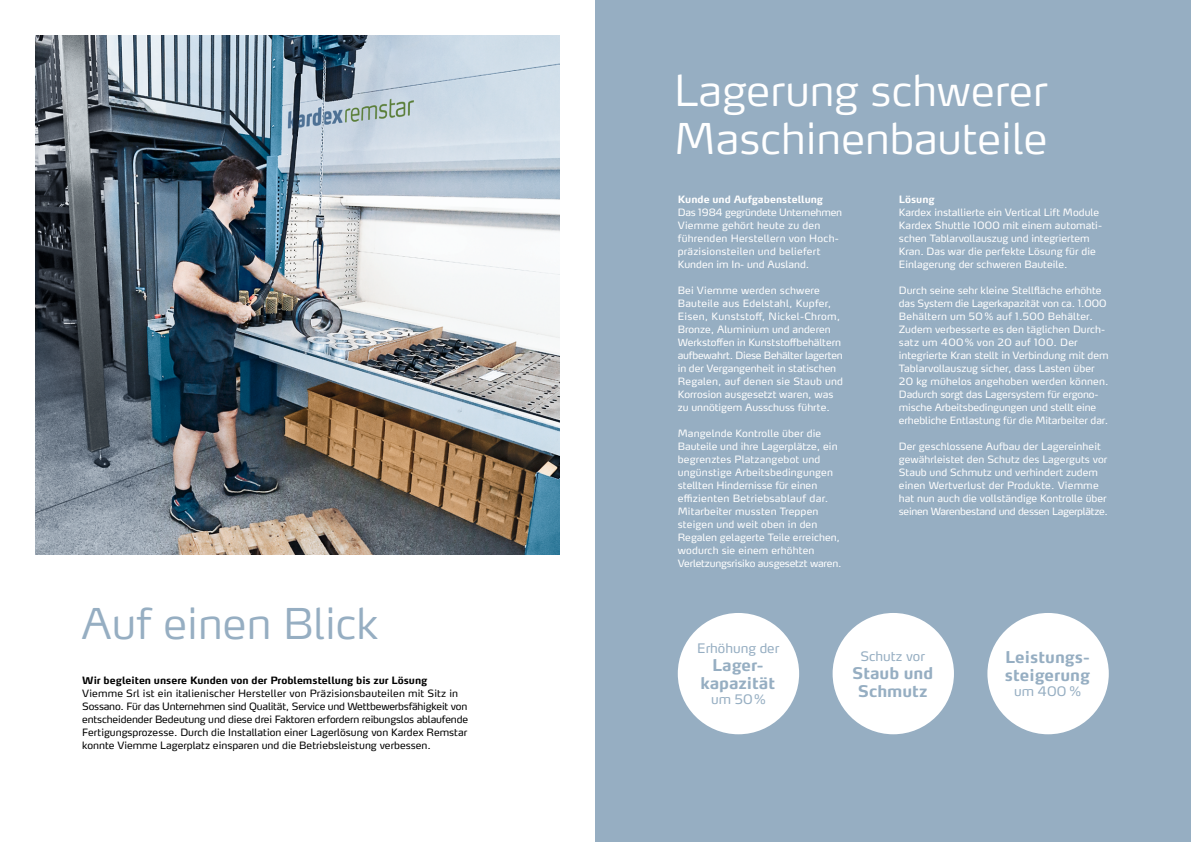
<style>
.page{position:relative;width:1191px;height:842px;background:#fff}
.page>*{position:absolute;margin:0;border:0;box-sizing:border-box;transform-origin:0 0}
.t1{font:300 42px/48px "Max OT";color:#fff}
.t2{font:300 42px "Max OT";color:#96aec2}
.t3{font:700 16px/18px "Max OT";color:#96aec2;text-align:center}
.t4{font:13px "Max OT";color:#96aec2}
.t5{font:10px/13px "Max OT";color:#fff}
.t6{font:10px/13px "Max OT";color:#000}
.t7{font:10px/13px "Max OT";letter-spacing:.02em;color:#fff}
.t8{font:700 10px "Max OT";color:#000}
.t9{font:700 10px "Max OT";color:#fff}
</style>
<div class="page">
<div style="left:595px;top:0;width:596px;height:842px;background:#96aec2"></div>
<img style="left:36px;top:36px;width:524px;height:518px">
<div style="left:678px;top:613px;width:121px;height:121px;background:#fff;border-radius:50%"></div>
<div style="left:832px;top:613px;width:122px;height:121px;background:#fff;border-radius:50%"></div>
<div style="left:987px;top:613px;width:121px;height:121px;background:#fff;border-radius:50%"></div>
<h1 class="t2" style="left:82px;top:597px;width:298px">Auf einen Blick</h1>
<p class="t8" style="left:82px;top:674px;width:347px">Wir begleiten unsere Kunden von der Problemstellung bis zur Lösung</p>
<p class="t6" style="left:82px;top:687px;width:387px">Viemme Srl ist ein italienischer Hersteller von Präzisionsbauteilen mit Sitz in Sossano. Für das Unternehmen sind Qualität, Service und Wettbewerbsfähigkeit von entscheidender Bedeutung und diese drei Faktoren erfordern reibungslos ablaufende Fertigungsprozesse. Durch die Installation einer Lagerlösung von Kardex Remstar konnte Viemme Lagerplatz einsparen und die Betriebsleistung verbessen.</p>
<h1 class="t1" style="left:674px;top:66px;width:375px">Lagerung schwerer<br>Maschinenbauteile</h1>
<p class="t9" style="left:678px;top:193px;width:147px">Kunde und Aufgabenstellung</p>
<p class="t7" style="left:678px;top:206px;width:166px">Das 1984 gegründete Unternehmen<br>Viemme gehört heute zu den führenden Herstellern von Hoch&shy;präzisionsteilen und beliefert<br>Kunden im In- und Ausland.</p>
<p class="t5" style="left:678px;top:284px;width:167px">Bei Viemme werden schwere Bauteile aus Edelstahl, Kupfer, Eisen, Kunststoff, Nickel-Chrom, Bronze, Aluminium und anderen Werkstoffen in Kunststoffbehältern aufbewahrt. Diese Behälter lagerten in der Vergangenheit in statischen Regalen, auf denen sie Staub und Korrosion ausgesetzt waren, was zu unnötigem Ausschuss führte.</p>
<p class="t5" style="left:678px;top:427px;width:165px">Mangelnde Kontrolle über die<br>Bauteile und ihre Lagerplätze, ein begrenztes Platzangebot und ungünstige Arbeitsbedingungen stellten Hindernisse für einen effizienten Betriebsablauf dar.<br>Mitarbeiter mussten Treppen steigen und weit oben in den<br>Regalen gelagerte Teile erreichen, wodurch sie einem erhöhten<br>Verletzungsrisiko ausgesetzt waren.</p>
<p class="t9" style="left:899px;top:193px;width:37px">Lösung</p>
<p class="t5" style="left:899px;top:206px;width:205px">Kardex installierte ein Vertical Lift Module Kardex Shuttle 1000 mit einem automati&shy;schen Tablarvollauszug und integriertem Kran. Das war die perfekte Lösung für die Einlagerung der schweren Bauteile.</p>
<p class="t5" style="left:899px;top:284px;width:211px">Durch seine sehr kleine Stellfläche erhöhte das System die Lagerkapazität von ca. 1.000<br>Behältern um 50 % auf 1.500 Behälter.<br>Zudem verbesserte es den täglichen Durch&shy;satz um 400 % von 20 auf 100. Der integrierte Kran stellt in Verbindung mit dem Tablarvollauszug sicher, dass Lasten über 20 kg mühelos angehoben werden können.<br>Dadurch sorgt das Lagersystem für ergono&shy;mische Arbeitsbedingungen und stellt eine erhebliche Entlastung für die Mitarbeiter dar.</p>
<p class="t5" style="left:899px;top:440px;width:211px">Der geschlossene Aufbau der Lagereinheit gewährleistet den Schutz des Lagerguts vor Staub und Schmutz und verhindert zudem einen Wertverlust der Produkte. Viemme hat nun auch die vollständige Kontrolle über seinen Warenbestand und dessen Lagerplätze.</p>
<h3 class="t4" style="left:697px;top:640px;width:83px">Erhöhung der</h3>
<h2 class="t3" style="left:700px;top:656px;width:76px">Lager&shy;kapazität</h2>
<h3 class="t4" style="left:711px;top:691px;width:56px">um 50%</h3>
<h3 class="t4" style="left:860px;top:647px;width:66px">Schutz vor</h3>
<h2 class="t3" style="left:852px;top:663px;width:83px">Staub und<br>Schmutz</h2>
<h2 class="t3" style="left:1004px;top:648px;width:87px;text-align:left">Leistungs&shy;steigerung</h2>
<h3 class="t4" style="left:1014px;top:683px;width:68px">um 400 %</h3>
</div>
